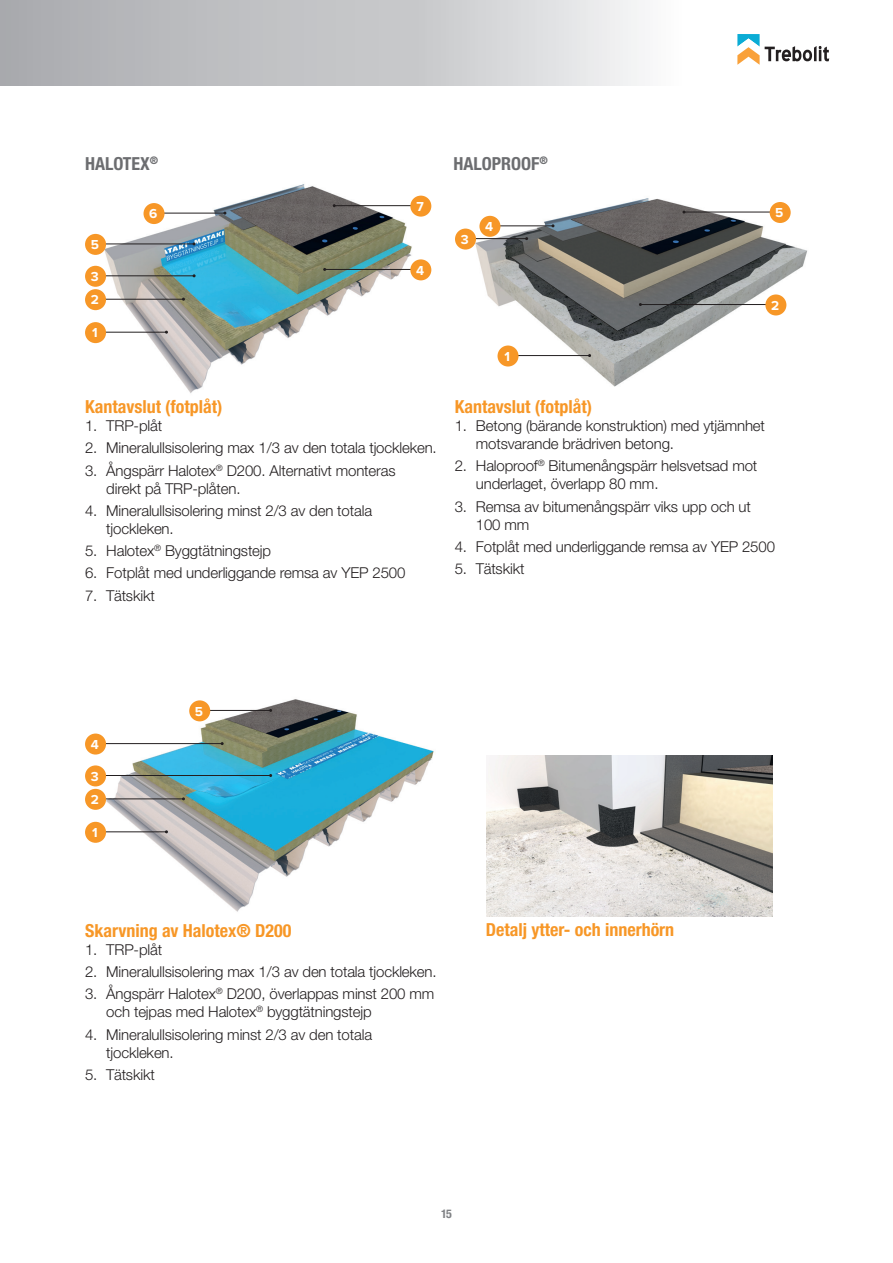
<style>
.page{position:relative;width:893px;height:1263px;background:#fff}
.page>*{position:absolute;margin:0;border:0;box-sizing:border-box;transform-origin:0 0}
.t1{font:700 condensed 18px "Helvetica Neue LT Std";color:#f79727}
.t2{font:700 condensed 18px "Helvetica Neue LT Std";color:#6c6d70}
.t3{font:300 15px/18px "Helvetica Neue LT Std";letter-spacing:-.01em;color:#231f20}
.t4{font:700 13.5px "Proxima Nova";color:#fff}
.t5{font:700 condensed 12px "Helvetica Neue LT Std";color:#808285}
</style>
<div class="page">
<svg style="left:737px;top:34px;width:92px;height:31px"></svg>
<div style="left:0;top:0;width:684px;height:85px;background:linear-gradient(to right,#a4a5a9,#f0f1f1)"></div>
<img style="left:461px;top:198px;width:346px;height:189px">
<img style="left:85px;top:184px;width:332px;height:209px">
<img style="left:85px;top:699px;width:349px;height:213px">
<hr style="left:103px;top:332px;width:63px;height:1px;background:#231f20">
<div style="left:85px;top:322px;width:21px;height:21px;background:#f79727;border-radius:50%"></div>
<hr style="left:103px;top:299px;width:80px;height:1px;background:#231f20">
<div style="left:85px;top:289px;width:21px;height:21px;background:#f79727;border-radius:50%"></div>
<hr style="left:103px;top:275px;width:91px;height:1px;background:#231f20">
<div style="left:85px;top:266px;width:21px;height:21px;background:#f79727;border-radius:50%"></div>
<hr style="left:103px;top:244px;width:91px;height:1px;background:#231f20">
<div style="left:85px;top:234px;width:21px;height:21px;background:#f79727;border-radius:50%"></div>
<hr style="left:161px;top:213px;width:64px;height:1px;background:#231f20">
<div style="left:144px;top:203px;width:21px;height:21px;background:#f79727;border-radius:50%"></div>
<hr style="left:325px;top:269px;width:103px;height:1px;background:#231f20">
<div style="left:410px;top:259px;width:21px;height:21px;background:#f79727;border-radius:50%"></div>
<hr style="left:334px;top:205px;width:94px;height:1px;background:#231f20">
<div style="left:410px;top:196px;width:21px;height:21px;background:#f79727;border-radius:50%"></div>
<hr style="left:515px;top:355px;width:75px;height:1px;background:#231f20">
<div style="left:497px;top:345px;width:21px;height:21px;background:#f79727;border-radius:50%"></div>
<hr style="left:640px;top:304px;width:143px;height:1px;background:#231f20">
<div style="left:765px;top:294px;width:21px;height:21px;background:#f79727;border-radius:50%"></div>
<hr style="left:473px;top:238px;width:54px;height:1px;background:#231f20">
<div style="left:455px;top:229px;width:21px;height:21px;background:#f79727;border-radius:50%"></div>
<hr style="left:497px;top:225px;width:56px;height:1px;background:#231f20">
<div style="left:479px;top:216px;width:21px;height:21px;background:#f79727;border-radius:50%"></div>
<hr style="left:684px;top:212px;width:103px;height:1px;background:#231f20">
<div style="left:770px;top:202px;width:21px;height:21px;background:#f79727;border-radius:50%"></div>
<hr style="left:103px;top:831px;width:63px;height:1px;background:#231f20">
<div style="left:85px;top:822px;width:21px;height:21px;background:#f79727;border-radius:50%"></div>
<hr style="left:103px;top:798px;width:80px;height:1px;background:#231f20">
<div style="left:85px;top:789px;width:21px;height:21px;background:#f79727;border-radius:50%"></div>
<hr style="left:103px;top:775px;width:168px;height:1px;background:#231f20">
<div style="left:85px;top:765px;width:21px;height:21px;background:#f79727;border-radius:50%"></div>
<hr style="left:103px;top:743px;width:119px;height:1px;background:#231f20">
<div style="left:85px;top:733px;width:21px;height:21px;background:#f79727;border-radius:50%"></div>
<hr style="left:207px;top:710px;width:64px;height:1px;background:#231f20">
<div style="left:189px;top:700px;width:21px;height:21px;background:#f79727;border-radius:50%"></div>
<img style="left:487px;top:756px;width:286px;height:161px">
<p class="t2" style="left:85px;top:153px;width:75px">HALOTEX<sup>®</sup></p>
<p class="t2" style="left:454px;top:153px;width:96px">HALOPROOF<sup>®</sup></p>
<p class="t4" style="left:91px;top:237px;width:10px">5</p>
<p class="t4" style="left:91px;top:269px;width:9px">3</p>
<p class="t4" style="left:91px;top:292px;width:10px">2</p>
<p class="t4" style="left:92px;top:325px;width:7px">1</p>
<p class="t4" style="left:149px;top:206px;width:10px">6</p>
<p class="t4" style="left:416px;top:198px;width:9px">7</p>
<p class="t4" style="left:416px;top:262px;width:10px">4</p>
<p class="t4" style="left:461px;top:231px;width:9px">3</p>
<p class="t4" style="left:485px;top:219px;width:10px">4</p>
<p class="t4" style="left:504px;top:348px;width:7px">1</p>
<p class="t4" style="left:775px;top:205px;width:10px">5</p>
<p class="t4" style="left:771px;top:297px;width:10px">2</p>
<p class="t1" style="left:85px;top:396px;width:139px">Kantavslut (fotplåt)</p>
<p class="t3" style="left:85px;top:416px;width:79px">1. TRP-plåt</p>
<p class="t3" style="left:85px;top:439px;width:353px">2. Mineralullsisolering max 1/3 av den totala tjockleken.</p>
<p class="t3" style="left:106px;top:461px;width:291px;text-indent:-21px">3. Ångspärr Halotex<sup>®</sup> D200. Alternativt monteras direkt på TRP-plåten.</p>
<p class="t3" style="left:106px;top:501px;width:267px;text-indent:-21px">4. Mineralullsisolering minst 2/3 av den totala tjockleken.</p>
<p class="t3" style="left:85px;top:541px;width:188px">5. Halotex<sup>®</sup> Byggtätningstejp</p>
<p class="t3" style="left:85px;top:564px;width:322px">6. Fotplåt med underliggande remsa av YEP 2500</p>
<p class="t3" style="left:85px;top:586px;width:71px">7. Tätskikt</p>
<p class="t1" style="left:455px;top:396px;width:139px">Kantavslut (fotplåt)</p>
<p class="t3" style="left:476px;top:416px;width:291px;text-indent:-21px">1. Betong (bärande konstruktion) med ytjämnhet motsvarande brädriven betong.</p>
<p class="t3" style="left:476px;top:457px;width:283px;text-indent:-21px">2. Haloproof<sup>®</sup> Bitumenångspärr helsvetsad mot underlaget, överlapp 80 mm.</p>
<p class="t3" style="left:476px;top:497px;width:277px;text-indent:-21px">3. Remsa av bitumenångspärr viks upp och ut<br>100 mm</p>
<p class="t3" style="left:455px;top:537px;width:322px">4. Fotplåt med underliggande remsa av YEP 2500</p>
<p class="t3" style="left:455px;top:559px;width:71px">5. Tätskikt</p>
<p class="t4" style="left:91px;top:736px;width:10px">4</p>
<p class="t4" style="left:91px;top:768px;width:9px">3</p>
<p class="t4" style="left:91px;top:792px;width:10px">2</p>
<p class="t4" style="left:92px;top:825px;width:7px">1</p>
<p class="t4" style="left:195px;top:703px;width:10px">5</p>
<p class="t1" style="left:85px;top:919px;width:208px">Skarvning av Halotex® D200</p>
<p class="t3" style="left:85px;top:940px;width:79px">1. TRP-plåt</p>
<p class="t3" style="left:85px;top:962px;width:353px">2. Mineralullsisolering max 1/3 av den totala tjockleken.</p>
<p class="t3" style="left:106px;top:985px;width:330px;text-indent:-21px">3. Ångspärr Halotex<sup>®</sup> D200, överlappas minst 200 mm och tejpas med Halotex<sup>®</sup> byggtätningstejp</p>
<p class="t3" style="left:106px;top:1025px;width:267px;text-indent:-21px">4. Mineralullsisolering minst 2/3 av den totala tjockleken.</p>
<p class="t3" style="left:85px;top:1065px;width:71px">5. Tätskikt</p>
<p class="t1" style="left:486px;top:919px;width:190px">Detalj ytter- och innerhörn</p>
<p class="t5" style="left:441px;top:1207px;width:12px">15</p>
</div>
